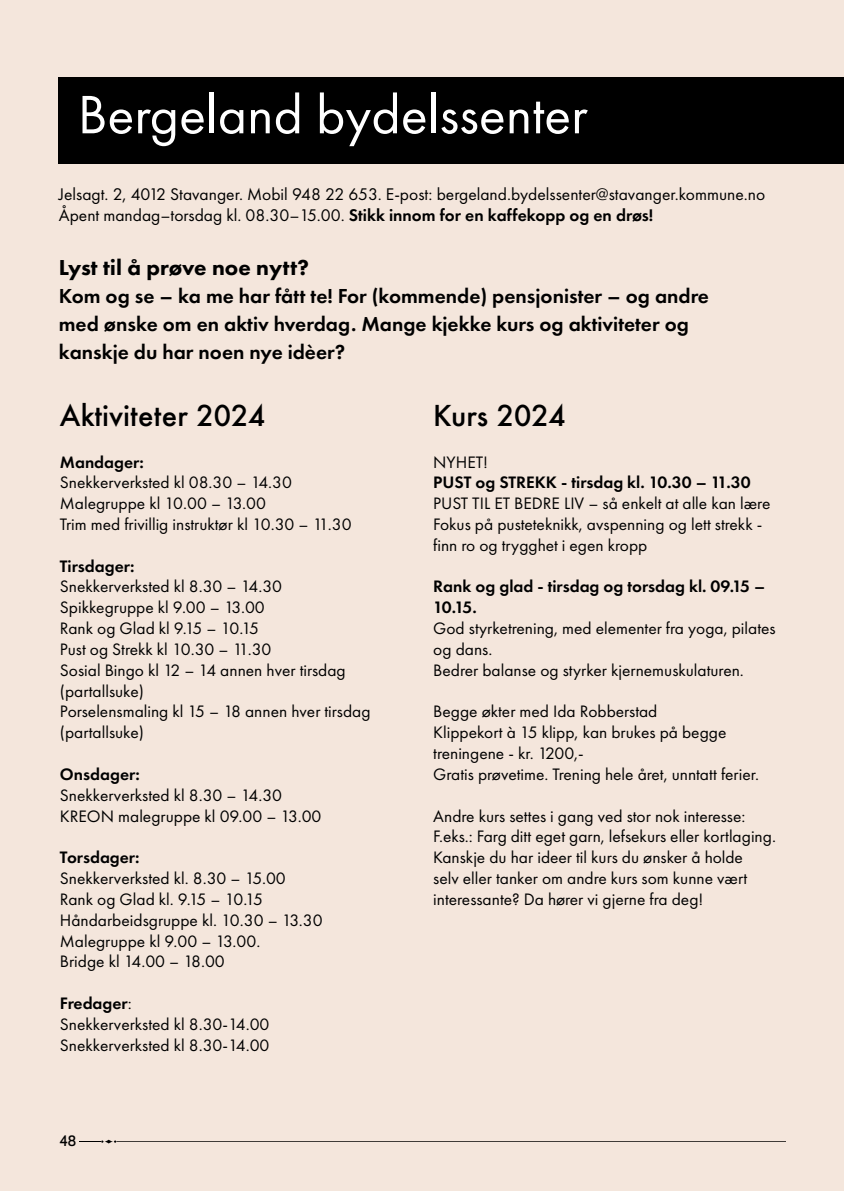
<style>
.page{position:relative;width:844px;height:1191px;background:#fff}
.page>*{position:absolute;margin:0;border:0;box-sizing:border-box;transform-origin:0 0}
.t1{font:56px "Futura PT";color:#fff}
.t2{font:500 28px "Futura";color:#000}
.t3{font:800 22.4px "Futura PT";color:#000}
.t4{font:600 21px/28px "Futura PT";color:#000}
.t5{font:17.5px/21px "Futura PT";color:#000}
.t6{font:17.15px/20.8px "Futura PT";color:#000}
.t7{font:600 17.15px/20.8px "Futura PT";color:#000}
.t8{font:14px "Apex New PS Medium Tabular";color:#000}
.s1{font-weight:600}
</style>
<div class="page">
<div style="left:0;top:0;width:843px;height:1191px;background:#f4e6dc"></div>
<svg style="left:79px;top:1139px;width:37px;height:4px"></svg>
<hr style="left:116px;top:1141px;width:669px;height:1px;background:#000">
<div style="left:59px;top:77px;width:784px;height:86px;background:#000"></div>
<h1 class="t1" style="left:78px;top:81px;width:511px">Bergeland bydelssenter</h1>
<p class="t5" style="left:59px;top:184px;width:707px">Jelsagt. 2, 4012 Stavanger. Mobil 948 22 653. E-post: bergeland.bydelssenter@stavanger.kommune.no<br>Åpent mandag–torsdag kl. 08.30–15.00. <span class="s1">Stikk innom for en kaffekopp og en drøs!</span></p>
<h3 class="t3" style="left:59px;top:254px;width:252px">Lyst til å prøve noe nytt?</h3>
<p class="t4" style="left:59px;top:282px;width:651px">Kom og se – ka me har fått te! For (kommende) pensjonister – og andre med ønske om en aktiv hverdag. Mange kjekke kurs og aktiviteter og kanskje du har noen nye idèer?</p>
<h2 class="t2" style="left:60px;top:396px;width:207px">Aktiviteter 2024</h2>
<p class="t7" style="left:60px;top:451px;width:85px">Mandager:</p>
<p class="t6" style="left:60px;top:472px;width:293px">Snekkerverksted kl 08.30 – 14.30<br>Malegruppe kl 10.00 – 13.00<br>Trim med frivillig instruktør kl 10.30 – 11.30</p>
<p class="t7" style="left:60px;top:555px;width:76px">Tirsdager:</p>
<p class="t6" style="left:60px;top:576px;width:312px">Snekkerverksted kl 8.30 – 14.30<br>Spikkegruppe kl 9.00 – 13.00<br>Rank og Glad kl 9.15 – 10.15<br>Pust og Strekk kl 10.30 – 11.30<br>Sosial Bingo kl 12 – 14 annen hver tirsdag (partallsuke)<br>Porselensmaling kl 15 – 18 annen hver tirsdag (partallsuke)</p>
<p class="t7" style="left:60px;top:763px;width:81px">Onsdager:</p>
<p class="t6" style="left:60px;top:784px;width:263px">Snekkerverksted kl 8.30 – 14.30<br>KREON malegruppe kl 09.00 – 13.00</p>
<p class="t7" style="left:60px;top:847px;width:81px">Torsdager:</p>
<p class="t6" style="left:60px;top:867px;width:264px">Snekkerverksted kl. 8.30 – 15.00<br>Rank og Glad kl. 9.15 – 10.15<br>Håndarbeidsgruppe kl. 10.30 – 13.30<br>Malegruppe kl 9.00 – 13.00.<br>Bridge kl 14.00 – 18.00</p>
<p class="t6" style="left:60px;top:992px;width:211px"><span class="s1">Fredager</span>:<br>Snekkerverksted kl 8.30-14.00<br>Snekkerverksted kl 8.30-14.00</p>
<p class="t8" style="left:60px;top:1132px;width:18px">48</p>
<h2 class="t2" style="left:433px;top:396px;width:134px">Kurs 2024</h2>
<p class="t6" style="left:433px;top:451px;width:56px">NYHET!</p>
<p class="t7" style="left:433px;top:472px;width:319px">PUST og STREKK - tirsdag kl. 10.30 – 11.30</p>
<p class="t6" style="left:433px;top:493px;width:338px">PUST TIL ET BEDRE LIV – så enkelt at alle kan lære<br>Fokus på pusteteknikk, avspenning og lett strekk - finn ro og trygghet i egen kropp</p>
<p class="t7" style="left:433px;top:576px;width:333px">Rank og glad - tirsdag og torsdag kl. 09.15 –<br>10.15.</p>
<p class="t6" style="left:433px;top:618px;width:344px">God styrketrening, med elementer fra yoga, pilates og dans.<br>Bedrer balanse og styrker kjernemuskulaturen.</p>
<p class="t6" style="left:433px;top:701px;width:327px">Begge økter med Ida Robberstad<br>Klippekort à 15 klipp, kan brukes på begge treningene - kr. 1200,-<br>Gratis prøvetime. Trening hele året, unntatt ferier.</p>
<p class="t6" style="left:433px;top:805px;width:344px">Andre kurs settes i gang ved stor nok interesse:<br>F.eks.: Farg ditt eget garn, lefsekurs eller kortlaging.<br>Kanskje du har ideer til kurs du ønsker å holde<br>selv eller tanker om andre kurs som kunne vært interessante? Da hører vi gjerne fra deg!</p>
</div>
